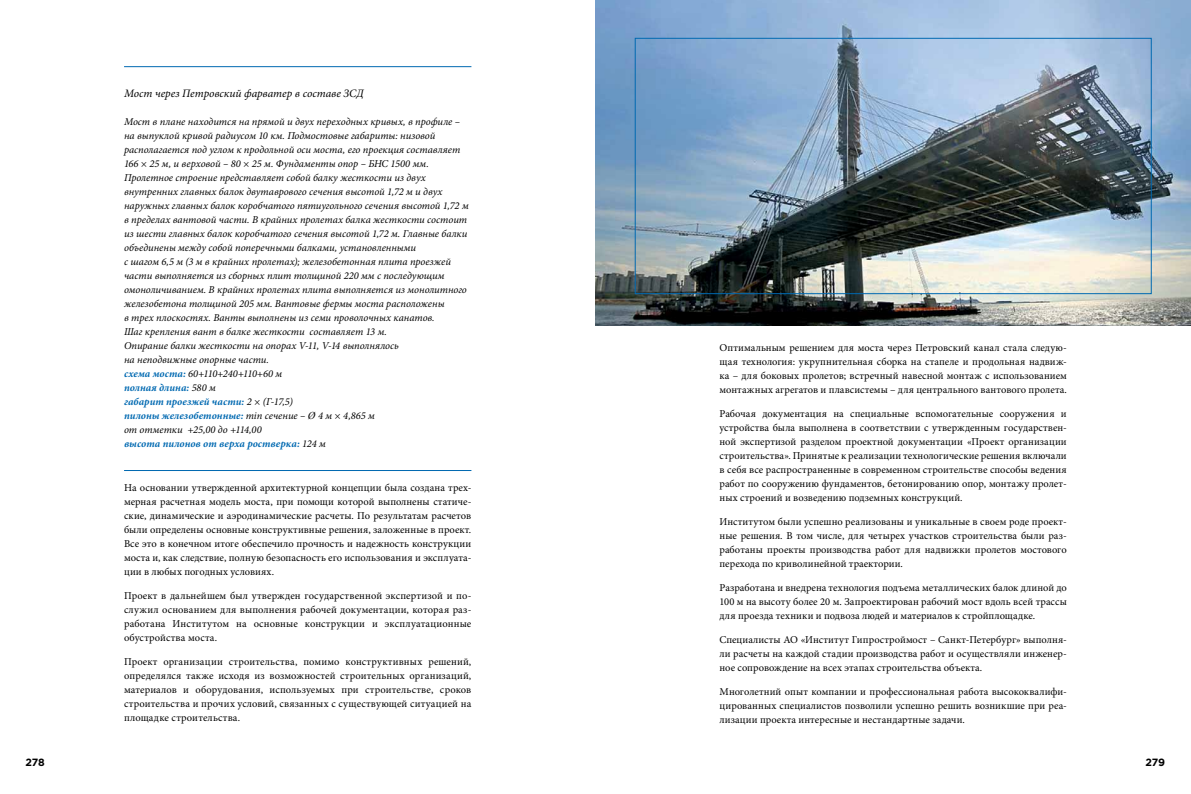
<style>
.page{position:relative;width:1191px;height:794px;background:#fff}
.page>*{position:absolute;margin:0;border:0;box-sizing:border-box;transform-origin:0 0}
.t1{font:italic 11.38px "Minion Pro";letter-spacing:-.005em;color:#000}
.t2{font:10.5px/14px "Minion Pro";letter-spacing:.005em;color:#000;text-align:justify}
.t3{font:italic 10.5px/14px "Minion Pro";letter-spacing:-.005em;color:#000}
.t4{font:700 10.5px "Gotham Pro";letter-spacing:-.015em;color:#000}
.s1{font-weight:700;color:#0069b1}
.s2{font-family:"Times New Roman"}
</style>
<div class="page">
<hr style="left:124px;top:66px;width:347px;height:1px;background:#0069b1">
<hr style="left:124px;top:470px;width:347px;height:1px;background:#0069b1">
<img style="left:595px;top:0;width:596px;height:326px">
<div style="left:635px;top:38px;width:516px;height:256px;border:1px solid #0069b1"></div>
<p class="t1" style="left:124px;top:85px;width:241px">Мост через Петровский фарватер в составе ЗСД</p>
<p class="t3" style="left:124px;top:114px;width:346px">Мост в плане находится на прямой и двух переходных кривых, в профиле – на выпуклой кривой радиусом 10 км. Подмостовые габариты: низовой располагается под углом к продольной оси моста, его проекция составляет 166 × 25 м, и верховой – 80 × 25 м. Фундаменты опор – БНС 1500 мм.<br>Пролетное строение представляет собой балку жесткости из двух внутренних главных балок двутаврового сечения высотой 1,72 м и двух наружных главных балок коробчатого пятиугольного сечения высотой 1,72 м в пределах вантовой части. В крайних пролетах балка жесткости состоит из шести главных балок коробчатого сечения высотой 1,72 м. Главные балки объединены между собой поперечными балками, установленными<br>с шагом 6,5 м (3 м в крайних пролетах); железобетонная плита проезжей части выполняется из сборных плит толщиной 220 мм с последующим омоноличиванием. В крайних пролетах плита выполняется из монолитного железобетона толщиной 205 мм. Вантовые фермы моста расположены<br>в трех плоскостях. Ванты выполнены из семи проволочных канатов.<br>Шаг крепления вант в балке жесткости составляет 13 м.<br>Опирание балки жесткости на опорах V-11, V-14 выполнялось<br>на неподвижные опорные части.<br><span class="s1">схема моста:</span> 60+110+240+110+60 м<br><span class="s1">полная длина:</span> 580 м<br><span class="s1">габарит проезжей части:</span> 2 × (Г-17,5)<br><span class="s1">пилоны железобетонные:</span> min сечение – <span class="s2">Ø</span> 4 м × 4,865 м<br>от отметки +25,00 до +114,00<br><span class="s1">высота пилонов от верха ростверка:</span> 124 м</p>
<p class="t2" style="left:124px;top:480px;width:349px">На основании утвержденной архитектурной концепции была создана трех&shy;мерная расчетная модель моста, при помощи которой выполнены статиче&shy;ские, динамические и аэродинамические расчеты. По результатам расчетов были определены основные конструктивные решения, заложенные в проект.<br>Все это в конечном итоге обеспечило прочность и надежность конструкции моста и, как следствие, полную безопасность его использования и эксплуата&shy;ции в любых погодных условиях.</p>
<p class="t2" style="left:124px;top:588px;width:349px">Проект в дальнейшем был утвержден государственной экспертизой и по&shy;служил основанием для выполнения рабочей документации, которая раз&shy;работана Институтом на основные конструкции и эксплуатационные обустройства моста.</p>
<p class="t2" style="left:124px;top:654px;width:349px">Проект организации строительства, помимо конструктивных решений, определялся также исходя из возможностей строительных организаций, материалов и оборудования, используемых при строительстве, сроков строительства и прочих условий, связанных с существующей ситуацией на площадке строительства.</p>
<p class="t2" style="left:719px;top:341px;width:349px">Оптимальным решением для моста через Петровский канал стала следую&shy;щая технология: укрупнительная сборка на стапеле и продольная надвиж&shy;ка – для боковых пролетов; встречный навесной монтаж с использованием монтажных агрегатов и плавсистемы – для центрального вантового пролета.</p>
<p class="t2" style="left:719px;top:407px;width:349px">Рабочая документация на специальные вспомогательные сооружения и устройства была выполнена в соответствии с утвержденным государствен&shy;ной экспертизой разделом проектной документации «Проект организации строительства». Принятые к реализации технологические решения включали в себя все распространенные в современном строительстве способы ведения работ по сооружению фундаментов, бетонированию опор, монтажу пролет&shy;ных строений и возведению подземных конструкций.</p>
<p class="t2" style="left:719px;top:515px;width:349px">Институтом были успешно реализованы и уникальные в своем роде проект&shy;ные решения. В том числе, для четырех участков строительства были раз&shy;работаны проекты производства работ для надвижки пролетов мостового перехода по криволинейной траектории.</p>
<p class="t2" style="left:719px;top:581px;width:349px">Разработана и внедрена технология подъема металлических балок длиной до 100 м на высоту более 20 м. Запроектирован рабочий мост вдоль всей трассы для проезда техники и подвоза людей и материалов к стройплощадке.</p>
<p class="t2" style="left:719px;top:632px;width:349px">Специалисты АО «Институт Гипростроймост – Санкт-Петербург» выполня&shy;ли расчеты на каждой стадии производства работ и осуществляли инженер&shy;ное сопровождение на всех этапах строительства объекта.</p>
<p class="t2" style="left:719px;top:684px;width:349px">Многолетний опыт компании и профессиональная работа высококвалифи&shy;цированных специалистов позволили успешно решить возникшие при реа&shy;лизации проекта интересные и нестандартные задачи.</p>
<p class="t4" style="left:26px;top:756px;width:21px">278</p>
<p class="t4" style="left:1145px;top:756px;width:21px">279</p>
</div>
